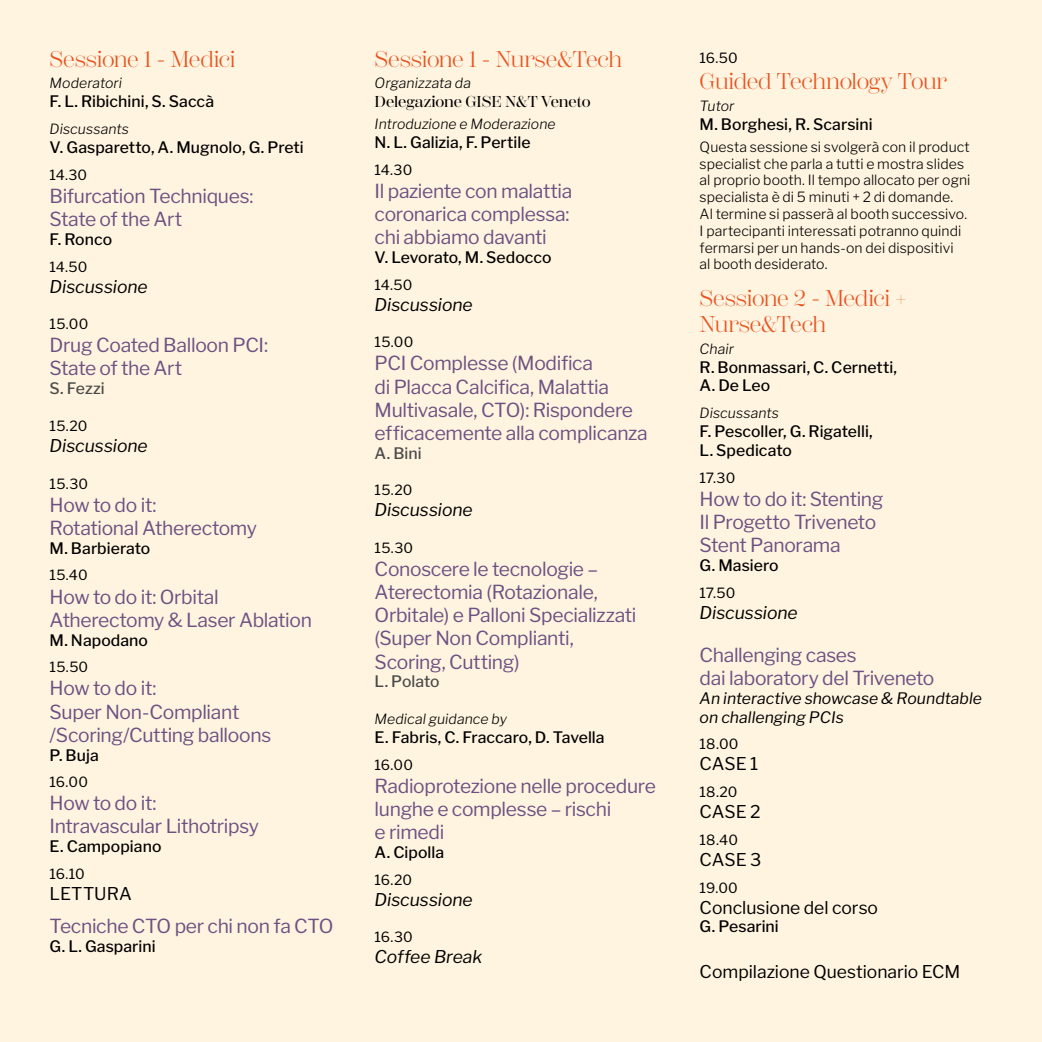
<style>
.page{position:relative;width:1042px;height:1042px;background:#fff4e0}
.page>*{position:absolute;margin:0;border:0;box-sizing:border-box;transform-origin:0 0}
.t1{font:22.75px/26.2px "Scotch Display";letter-spacing:-.02em;color:#e9521e}
.t2{font:19.25px/23.1px "Libre Franklin";letter-spacing:-.015em;color:#6d5182}
.t3{font:italic 17.5px "Libre Franklin";color:#000}
.t4{font:17.5px "Libre Franklin";color:#000}
.t5{font:500 15.75px/18.9px "Libre Franklin";letter-spacing:.005em;color:#000}
.t6{font:italic 15.75px/18.9px "Libre Franklin";color:#000}
.t7{font:500 15.75px "Scotch Display";letter-spacing:-.005em;color:#000}
.t8{font:500 15.75px "Libre Franklin";color:#4a4a49}
.t9{font:300 14px/16.8px "Libre Franklin";letter-spacing:.005em;color:#000}
.t10{font:14px "Libre Franklin";letter-spacing:.01em;color:#000}
.t11{font:italic 300 14px "Libre Franklin";letter-spacing:.005em;color:#000}
</style>
<div class="page">
<p class="t1" style="left:50px;top:46px;width:188px">Sessione 1 - Medici</p>
<p class="t11" style="left:50px;top:75px;width:74px">Moderatori</p>
<p class="t5" style="left:50px;top:92px;width:166px">F. L. Ribichini, S. Saccà</p>
<p class="t11" style="left:50px;top:121px;width:81px">Discussants</p>
<p class="t5" style="left:50px;top:138px;width:255px">V. Gasparetto, A. Mugnolo, G. Preti</p>
<p class="t10" style="left:50px;top:166px;width:39px">14.30</p>
<p class="t2" style="left:50px;top:184px;width:205px">Bifurcation Techniques:<br>State of the Art</p>
<p class="t5" style="left:50px;top:230px;width:64px">F. Ronco</p>
<p class="t10" style="left:50px;top:258px;width:39px">14.50</p>
<p class="t3" style="left:50px;top:276px;width:100px">Discussione</p>
<p class="t10" style="left:50px;top:316px;width:40px">15.00</p>
<p class="t2" style="left:50px;top:334px;width:220px">Drug Coated Balloon PCI:<br>State of the Art</p>
<p class="t8" style="left:50px;top:379px;width:56px">S. Fezzi</p>
<p class="t10" style="left:50px;top:417px;width:39px">15.20</p>
<p class="t3" style="left:50px;top:435px;width:100px">Discussione</p>
<p class="t10" style="left:50px;top:475px;width:40px">15.30</p>
<p class="t2" style="left:50px;top:493px;width:209px">How to do it:<br>Rotational Atherectomy</p>
<p class="t5" style="left:50px;top:538px;width:102px">M. Barbierato</p>
<p class="t10" style="left:50px;top:567px;width:40px">15.40</p>
<p class="t2" style="left:50px;top:585px;width:264px">How to do it: Orbital<br>Atherectomy &amp; Laser Ablation</p>
<p class="t5" style="left:50px;top:630px;width:100px">M. Napodano</p>
<p class="t10" style="left:50px;top:659px;width:40px">15.50</p>
<p class="t2" style="left:50px;top:677px;width:223px">How to do it:<br>Super Non-Compliant /Scoring/Cutting balloons</p>
<p class="t5" style="left:50px;top:745px;width:51px">P. Buja</p>
<p class="t10" style="left:50px;top:774px;width:40px">16.00</p>
<p class="t2" style="left:50px;top:792px;width:211px">How to do it:<br>Intravascular Lithotripsy</p>
<p class="t5" style="left:50px;top:837px;width:113px">E. Campopiano</p>
<p class="t10" style="left:50px;top:865px;width:37px">16.10</p>
<p class="t4" style="left:50px;top:883px;width:84px">LETTURA</p>
<p class="t2" style="left:50px;top:914px;width:285px">Tecniche CTO per chi non fa CTO</p>
<p class="t5" style="left:50px;top:937px;width:108px">G. L. Gasparini</p>
<p class="t1" style="left:375px;top:46px;width:249px">Sessione 1 - Nurse&amp;Tech</p>
<p class="t11" style="left:375px;top:75px;width:98px">Organizzata da</p>
<p class="t7" style="left:375px;top:93px;width:218px">Delegazione GISE N&amp;T Veneto</p>
<p class="t11" style="left:375px;top:116px;width:183px">Introduzione e Moderazione</p>
<p class="t5" style="left:375px;top:133px;width:157px">N. L. Galizia, F. Pertile</p>
<p class="t10" style="left:375px;top:161px;width:39px">14.30</p>
<p class="t2" style="left:375px;top:179px;width:199px">Il paziente con malattia coronarica complessa: chi abbiamo davanti</p>
<p class="t5" style="left:375px;top:248px;width:178px">V. Levorato, M. Sedocco</p>
<p class="t10" style="left:375px;top:276px;width:39px">14.50</p>
<p class="t3" style="left:375px;top:294px;width:100px">Discussione</p>
<p class="t10" style="left:375px;top:334px;width:40px">15.00</p>
<p class="t2" style="left:375px;top:352px;width:275px">PCI Complesse (Modifica<br>di Placca Calcifica, Malattia<br>Multivasale, CTO): Rispondere efficacemente alla complicanza</p>
<p class="t8" style="left:375px;top:443px;width:49px">A. Bini</p>
<p class="t10" style="left:375px;top:482px;width:39px">15.20</p>
<p class="t3" style="left:375px;top:499px;width:100px">Discussione</p>
<p class="t10" style="left:375px;top:539px;width:40px">15.30</p>
<p class="t2" style="left:375px;top:557px;width:263px">Conoscere le tecnologie –<br>Aterectomia (Rotazionale,<br>Orbitale) e Palloni Specializzati (Super Non Complianti,<br>Scoring, Cutting)</p>
<p class="t8" style="left:375px;top:672px;width:67px">L. Polato</p>
<p class="t11" style="left:375px;top:710px;width:134px">Medical guidance by</p>
<p class="t5" style="left:375px;top:728px;width:231px">E. Fabris, C. Fraccaro, D. Tavella</p>
<p class="t10" style="left:375px;top:756px;width:40px">16.00</p>
<p class="t2" style="left:375px;top:774px;width:283px">Radioprotezione nelle procedure lunghe e complesse – rischi<br>e rimedi</p>
<p class="t5" style="left:375px;top:843px;width:71px">A. Cipolla</p>
<p class="t10" style="left:375px;top:871px;width:39px">16.20</p>
<p class="t3" style="left:375px;top:889px;width:100px">Discussione</p>
<p class="t10" style="left:375px;top:929px;width:40px">16.30</p>
<p class="t3" style="left:375px;top:946px;width:109px">Coffee Break</p>
<p class="t10" style="left:699px;top:50px;width:40px">16.50</p>
<p class="t1" style="left:699px;top:69px;width:249px">Guided Technology Tour</p>
<p class="t11" style="left:699px;top:98px;width:36px">Tutor</p>
<p class="t5" style="left:699px;top:115px;width:175px">M. Borghesi, R. Scarsini</p>
<p class="t9" style="left:699px;top:138px;width:272px">Questa sessione si svolgerà con il product specialist che parla a tutti e mostra slides al proprio booth. Il tempo allocato per ogni specialista è di 5 minuti + 2 di domande.<br>Al termine si passerà al booth successivo.<br>I partecipanti interessati potranno quindi fermarsi per un hands-on dei dispositivi<br>al booth desiderato.</p>
<p class="t1" style="left:699px;top:285px;width:208px">Sessione 2 - Medici +<br>Nurse&amp;Tech</p>
<p class="t11" style="left:699px;top:340px;width:36px">Chair</p>
<p class="t5" style="left:699px;top:357px;width:199px">R. Bonmassari, C. Cernetti,<br>A. De Leo</p>
<p class="t11" style="left:699px;top:405px;width:81px">Discussants</p>
<p class="t5" style="left:699px;top:422px;width:175px">F. Pescoller, G. Rigatelli,<br>L. Spedicato</p>
<p class="t10" style="left:699px;top:469px;width:37px">17.30</p>
<p class="t2" style="left:699px;top:487px;width:185px">How to do it: Stenting<br>Il Progetto Triveneto<br>Stent Panorama</p>
<p class="t5" style="left:699px;top:556px;width:81px">G. Masiero</p>
<p class="t10" style="left:699px;top:584px;width:37px">17.50</p>
<p class="t3" style="left:699px;top:602px;width:100px">Discussione</p>
<p class="t2" style="left:699px;top:643px;width:236px">Challenging cases<br>dai laboratory del Triveneto</p>
<p class="t6" style="left:699px;top:688px;width:284px">An interactive showcase &amp; Roundtable on challenging PCIs</p>
<p class="t10" style="left:699px;top:736px;width:40px">18.00</p>
<p class="t4" style="left:699px;top:753px;width:60px">CASE 1</p>
<p class="t10" style="left:699px;top:783px;width:39px">18.20</p>
<p class="t4" style="left:699px;top:801px;width:62px">CASE 2</p>
<p class="t10" style="left:699px;top:831px;width:40px">18.40</p>
<p class="t4" style="left:699px;top:849px;width:63px">CASE 3</p>
<p class="t10" style="left:699px;top:879px;width:40px">19.00</p>
<p class="t4" style="left:699px;top:896px;width:180px">Conclusione del corso</p>
<p class="t5" style="left:699px;top:917px;width:81px">G. Pesarini</p>
<p class="t4" style="left:699px;top:961px;width:262px">Compilazione Questionario ECM</p>
</div>
